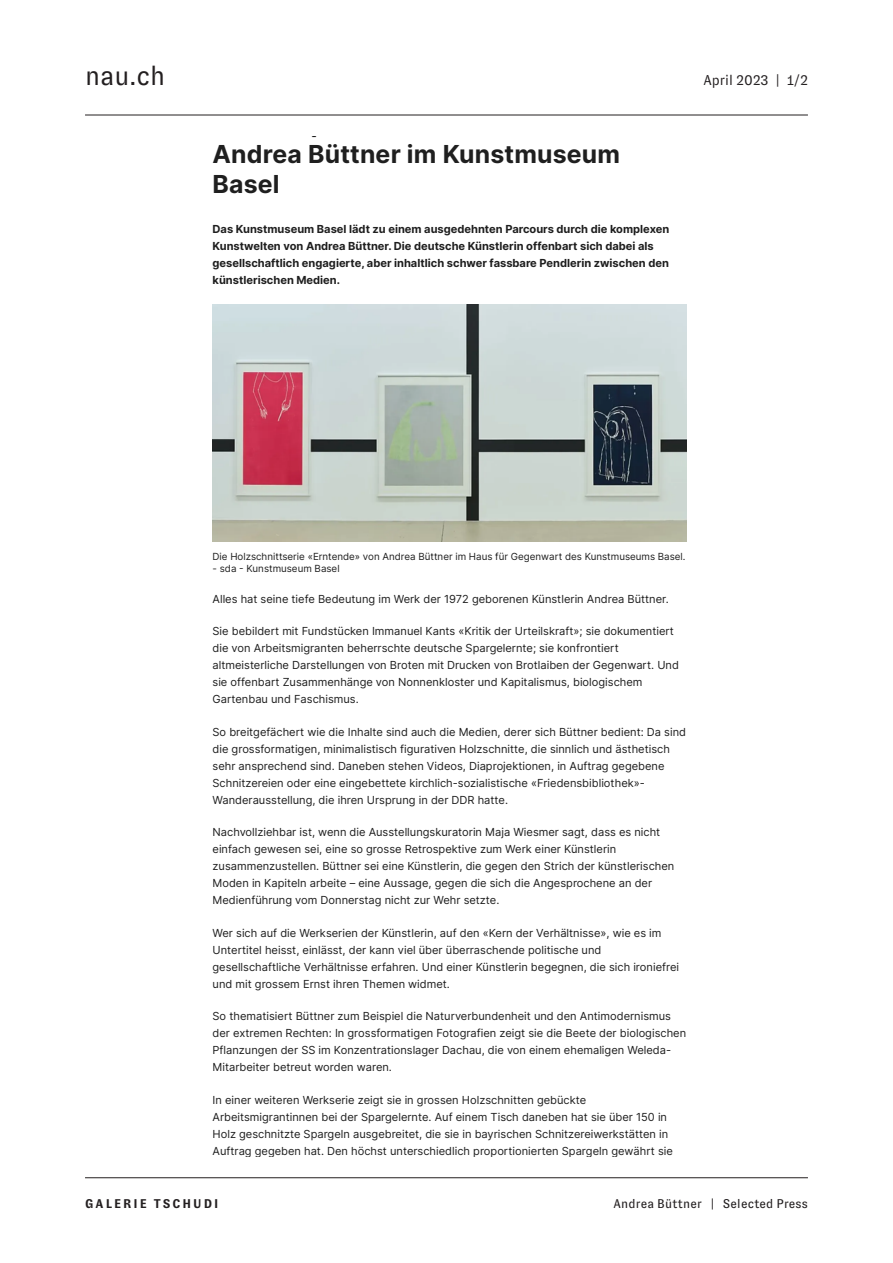
<style>
.page{position:relative;width:893px;height:1263px;background:#fff}
.page>*{position:absolute;margin:0;border:0;box-sizing:border-box;transform-origin:0 0}
.t1{font:27px "GT Zirkon";color:#231f20}
.t2{font:700 24.75px/30.6px "Inter";letter-spacing:.01em;color:#1f1f1f}
.t3{font:14.25px "GT Zirkon";color:#231f20}
.t4{font:12.6px "GT Zirkon";letter-spacing:.015em;color:#231f20}
.t5{font:700 12.6px "GT Zirkon";letter-spacing:.16em;color:#231f20}
.t6{font:11.1px/17px "Inter";color:#1f1f1f}
.t7{font:700 11.1px/17px "Inter";color:#1f1f1f}
.t8{font:9.75px "Inter";color:#1f1f1f}
</style>
<div class="page">
<hr style="left:85px;top:1177px;width:723px;height:1px;background:#231f20">
<hr style="left:85px;top:115px;width:723px;height:1px;background:#231f20">
<img style="left:213px;top:304px;width:474px;height:238px">
<h1 class="t1" style="left:85px;top:61px;width:81px">nau.ch</h1>
<p class="t3" style="left:703px;top:72px;width:106px">April 2023 | 1/2</p>
<h2 class="t2" style="left:213px;top:138px;width:409px">Andrea Büttner im Kunstmuseum<br>Basel</h2>
<p class="t7" style="left:213px;top:221px;width:458px">Das Kunstmuseum Basel lädt zu einem ausgedehnten Parcours durch die komplexen Kunstwelten von Andrea Büttner. Die deutsche Künstlerin offenbart sich dabei als gesellschaftlich engagierte, aber inhaltlich schwer fassbare Pendlerin zwischen den künstlerischen Medien.</p>
<p class="t8" style="left:213px;top:550px;width:475px">Die Holzschnittserie «Erntende» von Andrea Büttner im Haus für Gegenwart des Kunstmuseums Basel.</p>
<p class="t8" style="left:213px;top:562px;width:129px">- sda N Kunstmuseum Basel</p>
<p class="t6" style="left:213px;top:590px;width:458px">Alles hat seine tiefe Bedeutung im Werk der 1972 geborenen Künstlerin Andrea Büttner.</p>
<p class="t6" style="left:213px;top:623px;width:468px">Sie bebildert mit Fundstücken Immanuel Kants «Kritik der Urteilskraft»; sie dokumentiert die von Arbeitsmigranten beherrschte deutsche Spargelernte; sie konfrontiert altmeisterliche Darstellungen von Broten mit Drucken von Brotlaiben der Gegenwart. Und sie offenbart Zusammenhänge von Nonnenkloster und Kapitalismus, biologischem Gartenbau und Faschismus.</p>
<p class="t6" style="left:213px;top:723px;width:475px">So breitgefächert wie die Inhalte sind auch die Medien, derer sich Büttner bedient: Da sind die grossformatigen, minimalistisch figurativen Holzschnitte, die sinnlich und ästhetisch sehr ansprechend sind. Daneben stehen Videos, Diaprojektionen, in Auftrag gegebene Schnitzereien oder eine eingebettete kirchlich-sozialistische «Friedensbibliothek»- Wanderausstellung, die ihren Ursprung in der DDR hatte.</p>
<p class="t6" style="left:213px;top:824px;width:463px">Nachvollziehbar ist, wenn die Ausstellungskuratorin Maja Wiesmer sagt, dass es nicht einfach gewesen sei, eine so grosse Retrospektive zum Werk einer Künstlerin zusammenzustellen. Büttner sei eine Künstlerin, die gegen den Strich der künstlerischen Moden in Kapiteln arbeite – eine Aussage, gegen die sich die Angesprochene an der Medienführung vom Donnerstag nicht zur Wehr setzte.</p>
<p class="t6" style="left:213px;top:924px;width:468px">Wer sich auf die Werkserien der Künstlerin, auf den «Kern der Verhältnisse», wie es im Untertitel heisst, einlässt, der kann viel über überraschende politische und gesellschaftliche Verhältnisse erfahren. Und einer Künstlerin begegnen, die sich ironiefrei und mit grossem Ernst ihren Themen widmet.</p>
<p class="t6" style="left:213px;top:1008px;width:475px">So thematisiert Büttner zum Beispiel die Naturverbundenheit und den Antimodernismus der extremen Rechten: In grossformatigen Fotografien zeigt sie die Beete der biologischen Pflanzungen der SS im Konzentrationslager Dachau, die von einem ehemaligen Weleda-Mitarbeiter betreut worden waren.</p>
<p class="t6" style="left:213px;top:1091px;width:462px">In einer weiteren Werkserie zeigt sie in grossen Holzschnitten gebückte Arbeitsmigrantinnen bei der Spargelernte. Auf einem Tisch daneben hat sie über 150 in Holz geschnitzte Spargeln ausgebreitet, die sie in bayrischen Schnitzereiwerkstätten in Auftrag gegeben hat. Den höchst unterschiedlich proportionierten Spargeln gewährt sie</p>
<p class="t5" style="left:85px;top:1196px;width:135px">GALERIE TSCHUDI</p>
<p class="t4" style="left:613px;top:1196px;width:196px">Andrea Büttner | Selected Press</p>
</div>
